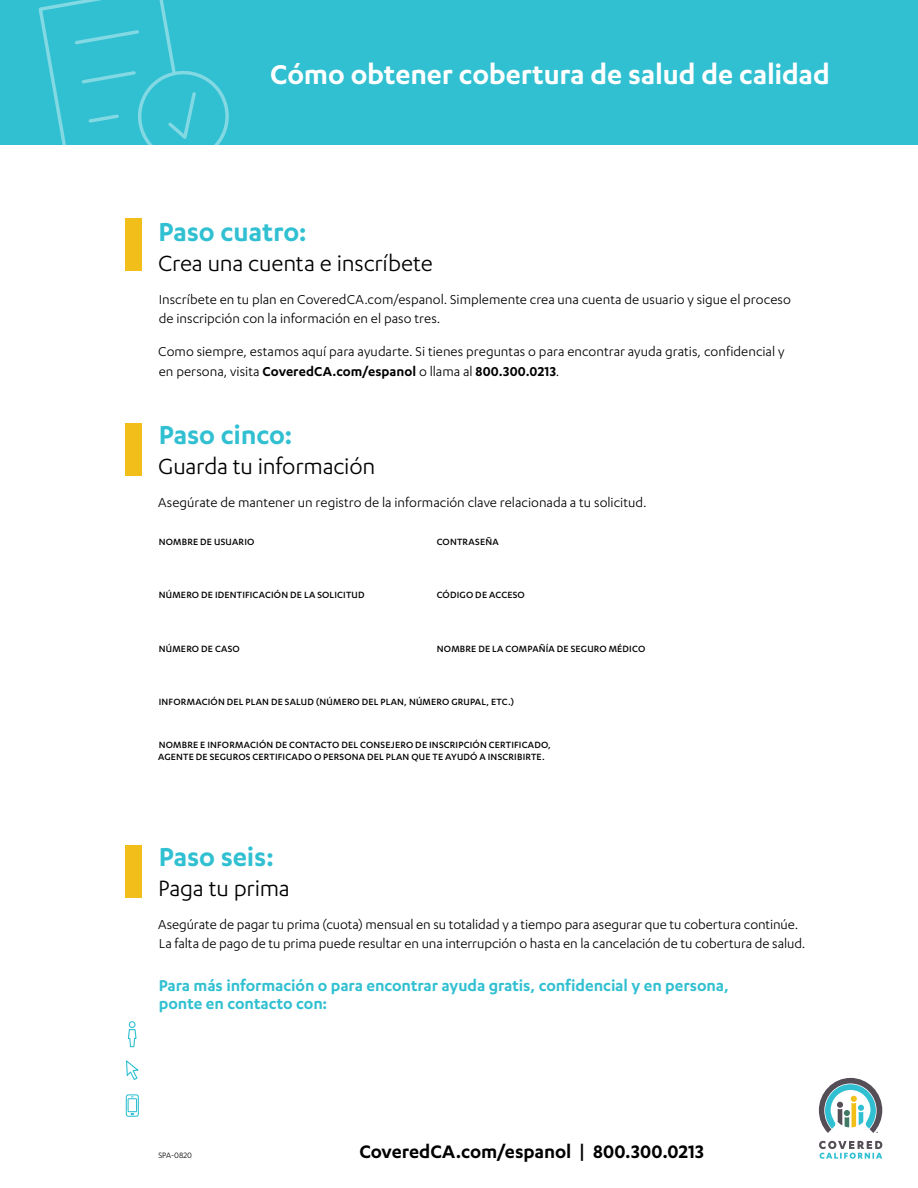
<style>
.page{position:relative;width:918px;height:1188px;background:#fff}
.page>*{position:absolute;margin:0;border:0;box-sizing:border-box;transform-origin:0 0}
.t1{font:600 31.5px "Karbon";letter-spacing:-.005em;color:#fff}
.t2{font:600 30px "Karbon";letter-spacing:-.005em;color:#31c0d1}
.t3{font:25.5px "Karbon";letter-spacing:-.01em;color:#000}
.t4{font:600 21px "Karbon";color:#000}
.t5{font:600 18px/18px "Karbon";letter-spacing:-.005em;color:#31c0d1}
.t6{font:15px/19.5px "Karbon";color:#000}
.t7{font:500 10.5px/12px "Karbon";letter-spacing:.02em;color:#000}
.t8{font:9px "Karbon";color:#000}
.s1{font-weight:600}
.s2{font-weight:500}
</style>
<div class="page">
<div style="left:0;top:0;width:918px;height:145px;background:#31c0d1"></div>
<svg style="left:38px;top:0;width:191px;height:145px"></svg>
<div style="left:125px;top:218px;width:17px;height:53px;background:#f2be1a"></div>
<div style="left:125px;top:845px;width:17px;height:53px;background:#f2be1a"></div>
<div style="left:125px;top:424px;width:17px;height:52px;background:#f2be1a"></div>
<svg style="left:819px;top:1141px;width:63px;height:18px"></svg>
<svg style="left:819px;top:1078px;width:63px;height:55px"></svg>
<svg style="left:127px;top:1021px;width:10px;height:27px"></svg>
<svg style="left:125px;top:1060px;width:14px;height:57px"></svg>
<h1 class="t1" style="left:270px;top:56px;width:561px">Cómo obtener cobertura de salud de calidad</h1>
<h2 class="t2" style="left:159px;top:215px;width:150px">Paso cuatro:</h2>
<h3 class="t3" style="left:158px;top:249px;width:276px">Crea una cuenta e inscríbete</h3>
<p class="t6" style="left:159px;top:289px;width:634px">Inscríbete en tu plan en CoveredCA.com/espanol. Simplemente crea una cuenta de usuario y sigue el proceso de inscripción con la información en el paso tres.</p>
<p class="t6" style="left:158px;top:341px;width:628px">Como siempre, estamos aquí para ayudarte. Si tienes preguntas o para encontrar ayuda gratis, confidencial y en persona, visita <span class="s1">CoveredCA.com/espanol</span> o llama al <span class="s1">800.300.0213</span>.</p>
<h2 class="t2" style="left:159px;top:418px;width:135px">Paso cinco:</h2>
<h3 class="t3" style="left:158px;top:453px;width:219px">Guarda tu información</h3>
<p class="t6" style="left:158px;top:493px;width:490px">Asegúrate de mantener un registro de la información clave relacionada a tu solicitud.</p>
<p class="t7" style="left:159px;top:535px;width:97px">NOMBRE DE USUARIO</p>
<p class="t7" style="left:437px;top:535px;width:64px">CONTRASEÑA</p>
<p class="t7" style="left:159px;top:589px;width:207px">NÚMERO DE IDENTIFICACIÓN DE LA SOLICITUD</p>
<p class="t7" style="left:437px;top:589px;width:90px">CÓDIGO DE ACCESO</p>
<p class="t7" style="left:159px;top:642px;width:83px">NÚMERO DE CASO</p>
<p class="t7" style="left:437px;top:642px;width:210px">NOMBRE DE LA COMPAÑÍA DE SEGURO MÉDICO</p>
<p class="t7" style="left:159px;top:696px;width:357px">INFORMACIÓN DEL PLAN DE SALUD (NÚMERO DEL PLAN, NÚMERO GRUPAL, ETC.)</p>
<p class="t7" style="left:158px;top:738px;width:394px">NOMBRE E INFORMACIÓN DE CONTACTO DEL CONSEJERO DE INSCRIPCIÓN CERTIFICADO,<br>AGENTE DE SEGUROS CERTIFICADO O PERSONA DEL PLAN QUE TE AYUDÓ A INSCRIBIRTE.</p>
<h2 class="t2" style="left:159px;top:840px;width:117px">Paso seis:</h2>
<h3 class="t3" style="left:158px;top:874px;width:133px">Paga tu prima</h3>
<p class="t6" style="left:158px;top:914px;width:649px">Asegúrate de pagar tu prima (cuota) mensual en su totalidad y a tiempo para asegurar que tu cobertura continúe.<br>La falta de pago de tu prima puede resultar en una interrupción o hasta en la cancelación de tu cobertura de salud.</p>
<p class="t5" style="left:159px;top:976px;width:572px">Para más información o para encontrar ayuda gratis, confidencial y en persona, ponte en contacto con:</p>
<p class="t8" style="left:158px;top:1150px;width:35px">SPA-0820</p>
<h3 class="t4" style="left:359px;top:1140px;width:346px">CoveredCA.com/espanol <span class="s2">|</span> 800.300.0213</h3>
</div>
